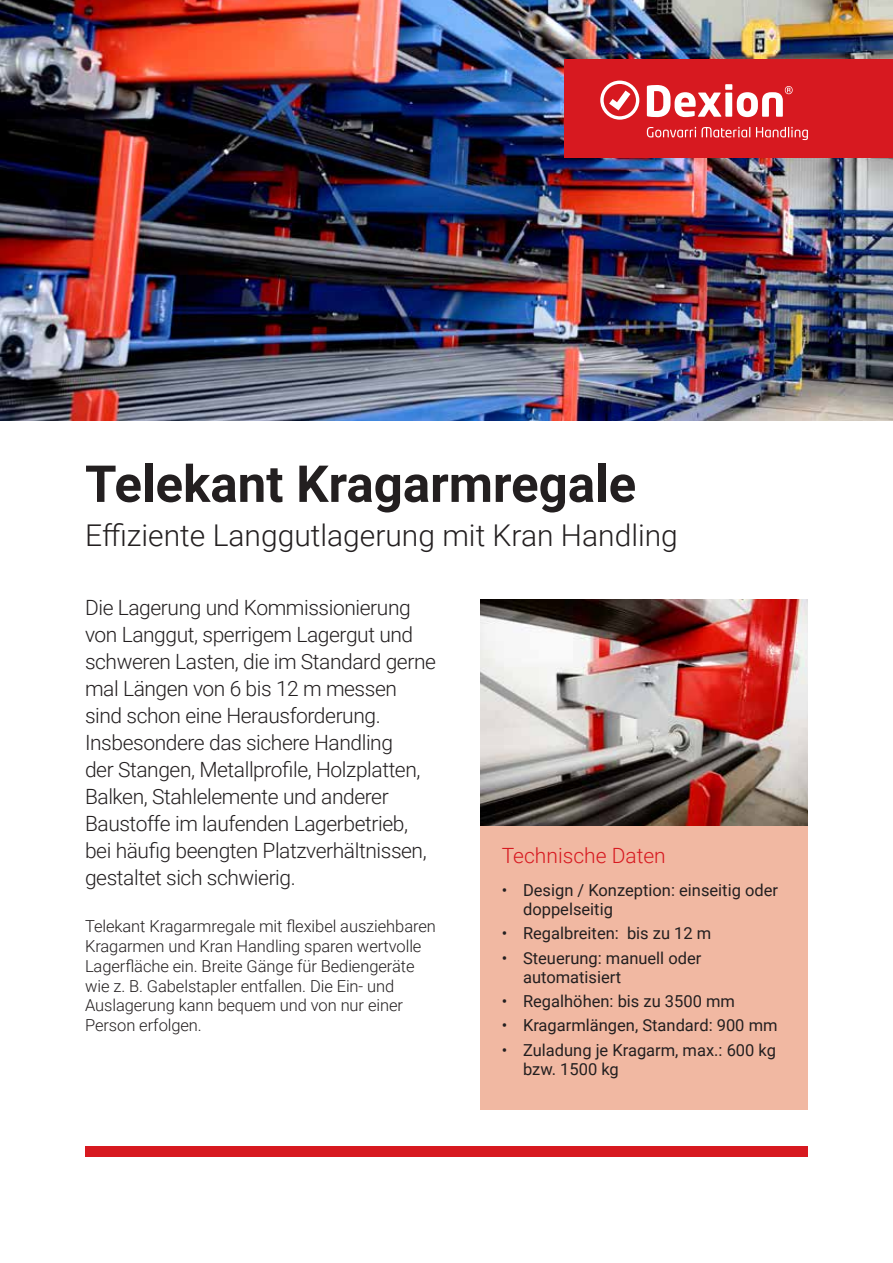
<style>
.page{position:relative;width:893px;height:1263px;background:#fff}
.page>*{position:absolute;margin:0;border:0;box-sizing:border-box;transform-origin:0 0}
.t1{font:700 51px "Roboto";color:#231f20}
.t2{font:300 30px "Roboto";color:#231f20}
.t3{font:300 21px/27px "Roboto";letter-spacing:-.02em;color:#231f20}
.t4{font:300 21px "Roboto";color:#d71920}
.t5{font:300 16.5px/19.8px "Roboto";letter-spacing:-.005em;color:#231f20}
.t6{font:16.5px/19.8px "Roboto";color:#231f20}
</style>
<div class="page">
<img style="left:0;top:0;width:893px;height:421px">
<img style="left:480px;top:600px;width:328px;height:226px">
<div style="left:480px;top:826px;width:328px;height:283px;background:#f1b8a2"></div>
<div style="left:564px;top:60px;width:329px;height:98px;background:#d71920"></div>
<svg style="left:647px;top:127px;width:49px;height:10px"></svg>
<svg style="left:702px;top:127px;width:48px;height:10px"></svg>
<svg style="left:756px;top:127px;width:52px;height:13px"></svg>
<svg style="left:600px;top:81px;width:39px;height:39px"></svg>
<svg style="left:647px;top:84px;width:146px;height:33px"></svg>
<div style="left:85px;top:1146px;width:723px;height:11px;background:#d71920"></div>
<h1 class="t1" style="left:85px;top:448px;width:553px">Telekant Kragarmregale</h1>
<h2 class="t2" style="left:85px;top:515px;width:594px">Effiziente Langgutlagerung mit Kran Handling</h2>
<p class="t3" style="left:85px;top:594px;width:352px">Die Lagerung und Kommissionierung von Langgut, sperrigem Lagergut und schweren Lasten, die im Standard gerne mal Längen von 6 bis 12 m messen sind schon eine Herausforderung.<br>Insbesondere das sichere Handling<br>der Stangen, Metallprofile, Holzplatten, Balken, Stahlelemente und anderer Baustoffe im laufenden Lagerbetrieb, bei häufig beengten Platzverhältnissen, gestaltet sich schwierig.</p>
<p class="t5" style="left:85px;top:916px;width:352px">Telekant Kragarmregale mit flexibel ausziehbaren Kragarmen und Kran Handling sparen wertvolle Lagerfläche ein. Breite Gänge für Bediengeräte wie z. B. Gabelstapler entfallen. Die Ein- und Auslagerung kann bequem und von nur einer Person erfolgen.</p>
<p class="t4" style="left:502px;top:841px;width:166px">Technische Daten</p>
<p class="t6" style="left:523px;top:879px;width:257px;text-indent:-21px">• Design / Konzeption: einseitig oder doppelseitig</p>
<p class="t6" style="left:502px;top:923px;width:211px">• Regalbreiten: bis zu 12 m</p>
<p class="t6" style="left:523px;top:947px;width:180px;text-indent:-21px">• Steuerung: manuell oder automatisiert</p>
<p class="t6" style="left:502px;top:991px;width:235px">• Regalhöhen: bis zu 3500 mm</p>
<p class="t6" style="left:502px;top:1015px;width:277px">• Kragarmlängen, Standard: 900 mm</p>
<p class="t6" style="left:523px;top:1039px;width:254px;text-indent:-21px">• Zuladung je Kragarm, max.: 600 kg bzw. 1500 kg</p>
</div>
